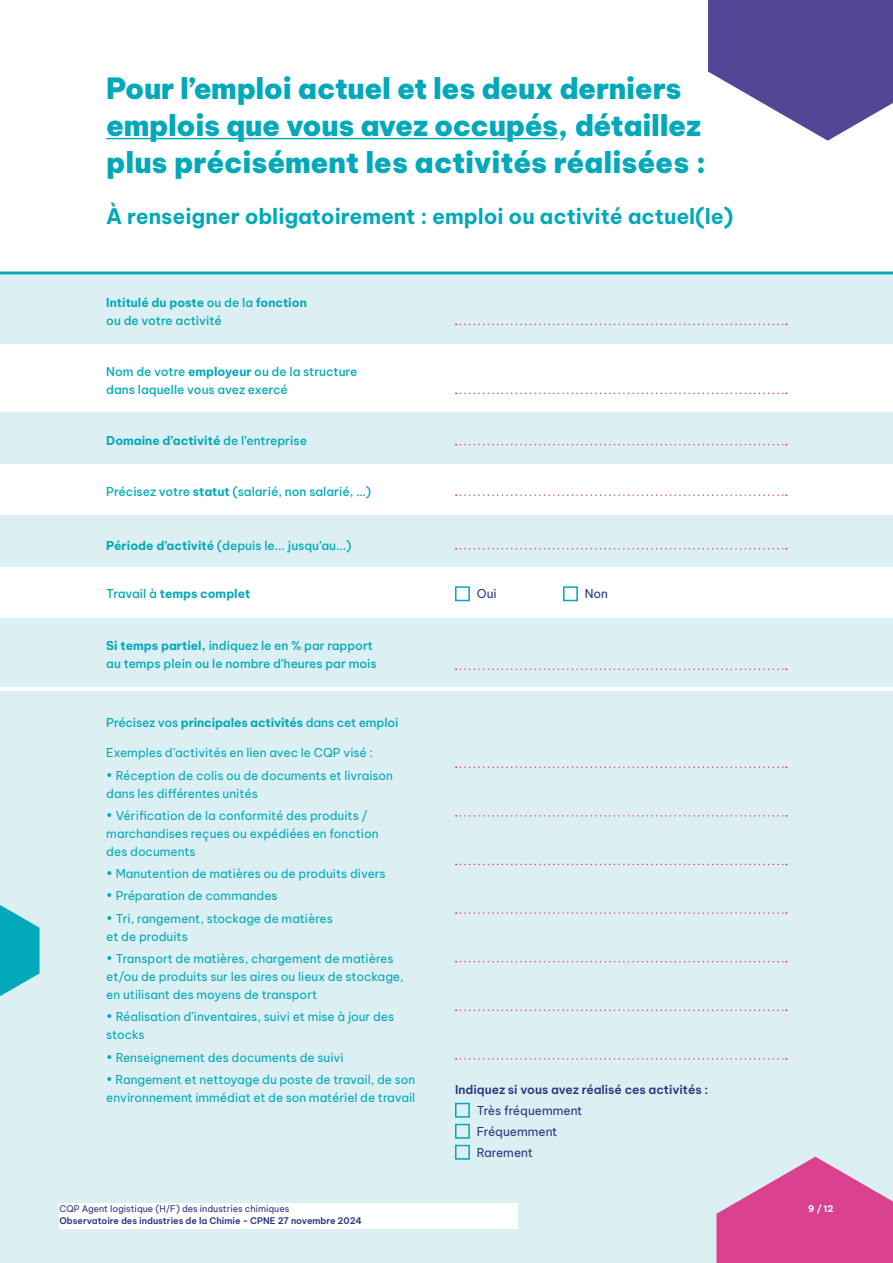
<style>
.page{position:relative;width:893px;height:1263px;background:#fff}
.page>*{position:absolute;margin:0;border:0;box-sizing:border-box;transform-origin:0 0}
.t1{font:900 28.65px/36.9px "Be Vietnam Pro";letter-spacing:-.01em;color:#00a9b9}
.t2{font:700 21px "Be Vietnam Pro";color:#00a9b9}
.t3{font:12px/18px "Be Vietnam Pro";color:#00a9b9}
.t4{font:500 12px/18px "Be Vietnam Pro";color:#00a9b9}
.t5{font:700 12px/18px "Be Vietnam Pro";color:#00a9b9}
.t6{font:12px/21px "Be Vietnam Pro";color:#283581}
.t7{font:600 12px "Be Vietnam Pro";color:#283581}
.t8{font:600 9px "Be Vietnam Pro";color:#283581}
.t9{font:9px "Be Vietnam Pro";color:#283581}
.t10{font:700 9px "Be Vietnam Pro";color:#fff}
.s1{font-weight:500}
.s2{font-weight:700}
</style>
<div class="page">
<div style="left:0;top:275px;width:893px;height:68px;background:#dceff3"></div>
<div style="left:0;top:618px;width:893px;height:68px;background:#dceff3"></div>
<div style="left:0;top:412px;width:893px;height:51px;background:#dceff3"></div>
<div style="left:0;top:515px;width:893px;height:51px;background:#dceff3"></div>
<div style="left:0;top:692px;width:893px;height:571px;background:#dceff3"></div>
<svg style="left:0;top:137px;width:893px;height:137px"></svg>
<hr style="left:106px;top:138px;width:452px;height:1px;background:#00a9b9">
<svg style="left:716px;top:1157px;width:177px;height:106px"></svg>
<svg style="left:0;top:905px;width:40px;height:91px"></svg>
<svg style="left:708px;top:0;width:185px;height:141px"></svg>
<svg style="left:456px;top:766px;width:331px;height:2px"></svg>
<svg style="left:456px;top:815px;width:331px;height:2px"></svg>
<svg style="left:456px;top:864px;width:331px;height:1px"></svg>
<svg style="left:456px;top:912px;width:331px;height:2px"></svg>
<svg style="left:456px;top:961px;width:331px;height:1px"></svg>
<svg style="left:456px;top:1009px;width:331px;height:2px"></svg>
<svg style="left:456px;top:393px;width:331px;height:1px"></svg>
<svg style="left:456px;top:444px;width:331px;height:1px"></svg>
<svg style="left:456px;top:548px;width:331px;height:1px"></svg>
<svg style="left:456px;top:668px;width:331px;height:2px"></svg>
<svg style="left:456px;top:494px;width:331px;height:2px"></svg>
<svg style="left:456px;top:324px;width:331px;height:1px"></svg>
<svg style="left:456px;top:1058px;width:331px;height:1px"></svg>
<div style="left:455px;top:1103px;width:15px;height:15px;border:2px solid #00a9b9"></div>
<div style="left:455px;top:1124px;width:15px;height:15px;border:2px solid #00a9b9"></div>
<div style="left:455px;top:1145px;width:15px;height:15px;border:2px solid #00a9b9"></div>
<div style="left:455px;top:586px;width:15px;height:15px;border:2px solid #00a9b9"></div>
<div style="left:563px;top:586px;width:15px;height:15px;border:2px solid #00a9b9"></div>
<div style="left:60px;top:1203px;width:458px;height:26px;background:#fff"></div>
<h1 class="t1" style="left:106px;top:66px;width:602px">Pour l’emploi actuel et les deux derniers emplois que vous avez occupés, détaillez plus précisément les activités réalisées :</h1>
<h2 class="t2" style="left:106px;top:198px;width:628px">À renseigner obligatoirement : emploi ou activité actuel(le)</h2>
<p class="t5" style="left:106px;top:292px;width:202px">Intitulé du poste <span class="s1">ou de la</span> fonction <span class="s1">ou de votre activité</span></p>
<p class="t4" style="left:106px;top:361px;width:253px">Nom de votre <span class="s2">employeur</span> ou de la structure dans laquelle vous avez exercé</p>
<p class="t5" style="left:106px;top:431px;width:202px">Domaine d’activité <span class="s1">de l’entreprise</span></p>
<p class="t4" style="left:106px;top:481px;width:266px">Précisez votre <span class="s2">statut</span> (salarié, non salarié, …)</p>
<p class="t4" style="left:106px;top:535px;width:247px"><span class="s2">Période d’activité</span> (depuis le... jusqu’au...)</p>
<p class="t5" style="left:106px;top:583px;width:145px"><span class="s1">Travail à</span> temps complet</p>
<p class="t4" style="left:106px;top:635px;width:272px"><span class="s2">Si temps partiel,</span> indiquez le en % par rapport au temps plein ou le nombre d’heures par mois</p>
<p class="t4" style="left:106px;top:712px;width:293px">Précisez vos <span class="s2">principales activités</span> dans cet emploi</p>
<p class="t3" style="left:106px;top:743px;width:268px">Exemples d’activités en lien avec le CQP visé :</p>
<p class="t3" style="left:106px;top:765px;width:288px">• Réception de colis ou de documents et livraison dans les différentes unités</p>
<p class="t3" style="left:106px;top:805px;width:274px">• Vérification de la conformité des produits / marchandises reçues ou expédiées en fonction des documents</p>
<p class="t3" style="left:106px;top:864px;width:281px">• Manutention de matières ou de produits divers</p>
<p class="t3" style="left:106px;top:886px;width:173px">• Préparation de commandes</p>
<p class="t3" style="left:106px;top:908px;width:228px">• Tri, rangement, stockage de matières et de produits</p>
<p class="t3" style="left:106px;top:948px;width:299px">• Transport de matières, chargement de matières et/ou de produits sur les aires ou lieux de stockage, en utilisant des moyens de transport</p>
<p class="t3" style="left:106px;top:1007px;width:289px">• Réalisation d’inventaires, suivi et mise à jour des stocks</p>
<p class="t3" style="left:106px;top:1047px;width:239px">• Renseignement des documents de suivi</p>
<p class="t3" style="left:106px;top:1069px;width:310px">• Rangement et nettoyage du poste de travail, de son environnement immédiat et de son matériel de travail</p>
<p class="t9" style="left:60px;top:1202px;width:231px">CQP Agent logistique (H/F) des industries chimiques</p>
<p class="t8" style="left:60px;top:1213px;width:304px">Observatoire des industries de la Chimie - CPNE 27 novembre 2024</p>
<p class="t6" style="left:477px;top:582px;width:21px">Oui</p>
<p class="t6" style="left:585px;top:582px;width:25px">Non</p>
<p class="t7" style="left:455px;top:1079px;width:255px">Indiquez si vous avez réalisé ces activités :</p>
<p class="t6" style="left:477px;top:1098px;width:107px">Très fréquemment<br>Fréquemment<br>Rarement</p>
<p class="t10" style="left:808px;top:1201px;width:27px">9 / 12</p>
</div>
